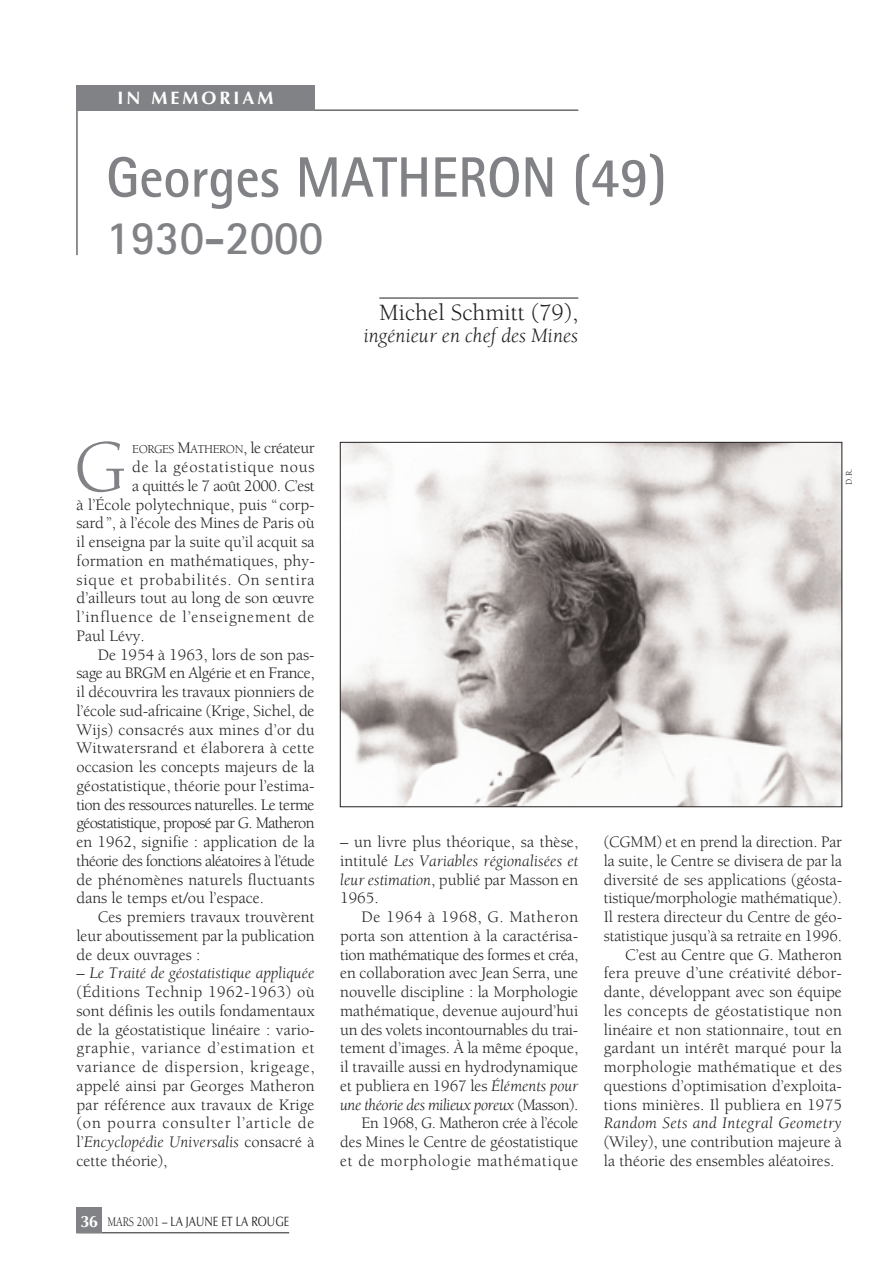
<style>
.page{position:relative;width:893px;height:1263px;background:#fff}
.page>*{position:absolute;margin:0;border:0;box-sizing:border-box;transform-origin:0 0}
.t1{font:75.6px "Berkeley";color:#808285}
.t2{font:700 57px "Rotis Sans Serif";color:#808285;scale:.95 1}
.t3{font:700 48px "Rotis Sans Serif";color:#808285;scale:.95 1}
.t4{font:24px "Berkeley";color:#231f20}
.t5{font:italic 21px "Berkeley";color:#231f20}
.t6{font:700 18px "Optima";letter-spacing:.165em;color:#fff}
.t7{font:16.5px/18.8px "Berkeley";color:#231f20;text-align:justify}
.t8{font:16.5px "Berkeley";letter-spacing:.05em;color:#231f20}
.t9{font:16.5px "Berkeley";letter-spacing:-.035em;color:#231f20}
.t10{font:16.5px "Berkeley";letter-spacing:-.025em;color:#231f20}
.t11{font:16.5px "Berkeley";letter-spacing:-.045em;color:#231f20}
.t12{font:16.5px "Berkeley";letter-spacing:.02em;color:#231f20}
.t13{font:italic 16.5px "Berkeley";letter-spacing:.025em;color:#231f20}
.t14{font:13.5px "Optima";color:#231f20;scale:.8 1}
.t15{font:12.3px "Berkeley";letter-spacing:-.035em;color:#231f20}
.t16{font:9px "Berkeley";color:#231f20}
.s1{font-size:16.5px}
.s2{font-style:italic}
.s3{font-weight:700;font-size:16.5px;color:#fff}
.s4{font-family:"Berkeley"}
</style>
<div class="page">
<hr style="left:77px;top:1232px;width:212px;height:1px;background:#231f20">
<div style="left:77px;top:1208px;width:25px;height:25px;background:#808285"></div>
<hr style="left:77px;top:85px;width:1px;height:170px;background:#231f20">
<hr style="left:77px;top:110px;width:501px;height:1px;background:#231f20">
<div style="left:77px;top:85px;width:238px;height:26px;background:#808285"></div>
<hr style="left:379px;top:298px;width:199px;height:1px;background:#231f20">
<img style="left:342px;top:444px;width:498px;height:361px">
<p class="t6" style="left:118px;top:91px;width:157px">IN MEMORIAM</p>
<h2 class="t2" style="left:106px;top:157px;width:591px">Georges MATHERON (49)</h2>
<h3 class="t3" style="left:106px;top:221px;width:230px">1930-2000</h3>
<h3 class="t4" style="left:379px;top:303px;width:200px">Michel Schmitt (79),</h3>
<p class="t5" style="left:364px;top:327px;width:216px">ingénieur en chef des Mines</p>
<h1 class="t1" style="left:74px;top:437px;width:53px">G</h1>
<p class="t15" style="left:132px;top:445px;width:184px">EORGES <span class="s1">M</span>ATHERON<span class="s1">, le créateur</span></p>
<p class="t8" style="left:132px;top:460px;width:184px">de la géostatistique nous</p>
<p class="t10" style="left:132px;top:479px;width:184px">a quittés le 7 août 2000. C’est</p>
<p class="t7" style="left:77px;top:496px;width:240px">à l’École polytechnique, puis “ corp-</p>
<p class="t7" style="left:77px;top:515px;width:240px">sard”, à l’école des Mines de Paris où</p>
<p class="t7" style="left:77px;top:534px;width:240px">il enseigna par la suite qu’il acquit sa</p>
<p class="t7" style="left:77px;top:553px;width:240px">formation en mathématiques, phy-</p>
<p class="t8" style="left:77px;top:573px;width:240px">sique et probabilités. On sentira</p>
<p class="t7" style="left:77px;top:590px;width:240px">d’ailleurs tout au long de son œuvre</p>
<p class="t8" style="left:77px;top:610px;width:240px">l’influence de l’enseignement de</p>
<p class="t7" style="left:77px;top:628px;width:70px">Paul Lévy.</p>
<p class="t7" style="left:98px;top:646px;width:218px">De 1954 à 1963, lors de son pas-</p>
<p class="t10" style="left:77px;top:667px;width:240px">sage au BRGM en Algérie et en France,</p>
<p class="t7" style="left:77px;top:684px;width:240px">il découvrira les travaux pionniers de</p>
<p class="t7" style="left:77px;top:703px;width:240px">l’école sud-africaine (Krige, Sichel, de</p>
<p class="t7" style="left:77px;top:721px;width:240px">Wijs) consacrés aux mines d’or du</p>
<p class="t12" style="left:77px;top:742px;width:240px">Witwatersrand et élaborera à cette</p>
<p class="t7" style="left:77px;top:759px;width:240px">occasion les concepts majeurs de la</p>
<p class="t7" style="left:77px;top:778px;width:240px">géostatistique, théorie pour l’estima-</p>
<p class="t9" style="left:77px;top:798px;width:240px">tion des ressources naturelles. Le terme</p>
<p class="t11" style="left:77px;top:817px;width:240px">géostatistique, proposé par G. Matheron</p>
<p class="t7" style="left:77px;top:834px;width:240px">en 1962, signifie : application de la</p>
<p class="t9" style="left:77px;top:854px;width:240px">théorie des fonctions aléatoires à l’étude</p>
<p class="t7" style="left:77px;top:871px;width:240px">de phénomènes naturels fluctuants</p>
<p class="t7" style="left:77px;top:890px;width:189px">dans le temps et/ou l’espace.</p>
<p class="t7" style="left:98px;top:909px;width:218px">Ces premiers travaux trouvèrent</p>
<p class="t7" style="left:77px;top:928px;width:240px">leur aboutissement par la publication</p>
<p class="t7" style="left:77px;top:946px;width:126px">de deux ouvrages :</p>
<p class="t7" style="left:77px;top:965px;width:240px">– <span class="s2">Le Traité de géostatistique appliquée </span>(Éditions Technip 1962-1963) où sont définis les outils fondamentaux de la géostatistique linéaire : vario&shy;graphie, variance d’estimation et variance de dispersion, krigeage, appelé ainsi par Georges Matheron par référence aux travaux de Krige (on pourra consulter l’article de l’<span class="s2">Encyclopédie Universalis</span> consacré à cette théorie),</p>
<p class="t14" style="left:80px;top:1216px;width:262px"><span class="s3">36</span> <span class="s4">MARS 2001 –</span> LA JAUNE ET LA ROUGE</p>
<p class="t7" style="left:340px;top:834px;width:240px">– un livre plus théorique, sa thèse, intitulé <span class="s2">Les Variables régionalisées et leur estimation</span>, publié par Masson en 1965.</p>
<p class="t7" style="left:340px;top:909px;width:240px;text-align:right">De 1964 à 1968, G. Matheron porta son attention à la caractérisa&shy;tion mathématique des formes et créa, en collaboration avec Jean Serra, une nouvelle discipline : la Morphologie mathématique, devenue aujourd’hui un des volets incontournables du trai&shy;tement d’images. À la même époque, il travaille aussi en hydrodynamique et publiera en 1967 les <span class="s2">Éléments pour une théorie des milieux poreux</span> (Masson).<br>En 1968, G. Matheron crée à l’école des Mines le Centre de géostatistique et de morphologie mathématique</p>
<p class="t16" style="left:846px;top:485px;width:17px;rotate:-90deg">D.R.</p>
<p class="t7" style="left:604px;top:834px;width:240px;text-align:right">(CGMM) et en prend la direction. Par la suite, le Centre se divisera de par la diversité de ses applications (géosta&shy;tistique/morphologie mathématique).<br>Il restera directeur du Centre de géo&shy;statistique jusqu’à sa retraite en 1996.<br>C’est au Centre que G. Matheron fera preuve d’une créativité débor&shy;dante, développant avec son équipe les concepts de géostatistique non linéaire et non stationnaire, tout en gardant un intérêt marqué pour la morphologie mathématique et des questions d’optimisation d’exploita&shy;tions minières. Il publiera en 1975</p>
<p class="t13" style="left:604px;top:1117px;width:240px">Random Sets and Integral Geometry</p>
<p class="t7" style="left:604px;top:1134px;width:240px">(Wiley), une contribution majeure à la théorie des ensembles aléatoires.</p>
</div>
